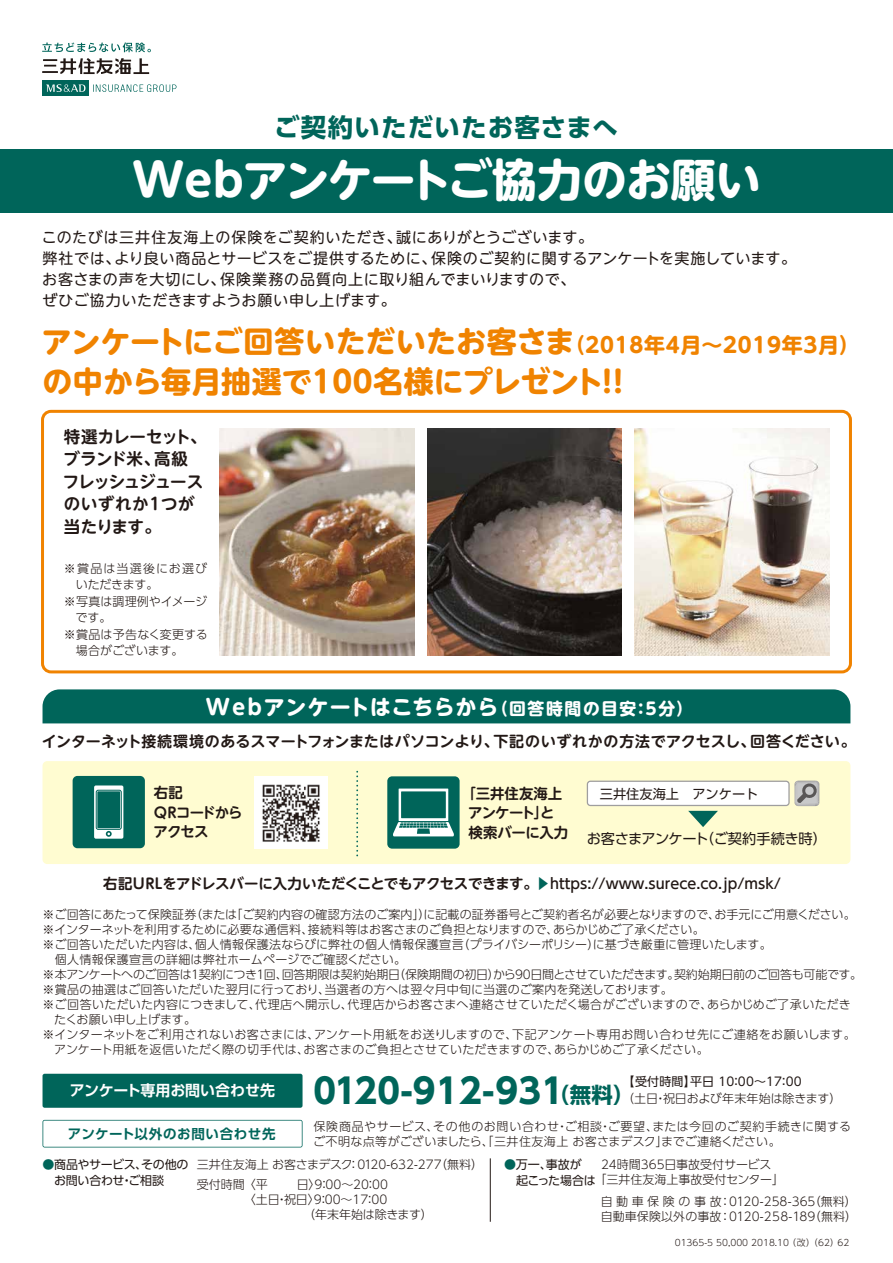
<style>
.page{position:relative;width:893px;height:1263px;background:#fff}
.page>*{position:absolute;margin:0;border:0;box-sizing:border-box;transform-origin:0 0}
.t1{font:700 45px "UD Shin M Go Pro";letter-spacing:-.015em;color:#fff}
.t2{font:700 34.35px "UD Shin Go Pro";letter-spacing:.015em;color:#00655a}
.t3{font:700 30px/40.5px "UD Shin M Go Pro";letter-spacing:-.005em;color:#f08300}
.t4{font:700 25.5px "UD Shin Go Pro";letter-spacing:.045em;color:#00655a}
.t5{font:700 21px "UD Shin M Go Pro";letter-spacing:.04em;color:#fff}
.t6{font:700 16.5px/22.5px "UD Shin M Go Pro De";letter-spacing:-.025em;color:#221815}
.t7{font:15px/21px "UD Shin M Go Pro";letter-spacing:.035em;color:#221815}
.t8{font:700 15px "UD Shin M Go Pro De";letter-spacing:.005em;color:#221815}
.t9{font:700 15px "UD Shin Go Pro De";letter-spacing:-.005em;color:#fff}
.t10{font:700 14.4px "UD Shin M Go Pro De";letter-spacing:-.025em;color:#221815}
.t11{font:700 14.4px/19.5px "UD Shin M Go Pro De";color:#221815;text-align:center}
.t12{font:700 14.4px/19.5px "UD Shin M Go Pro De";letter-spacing:-.055em;color:#221815}
.t13{font:14.25px "UD Shin Go Pro";letter-spacing:-.02em;color:#221815}
.t14{font:700 13.5px "UD Shin Go Pro De";letter-spacing:.045em;color:#00655a}
.t15{font:13.2px "UD Shin Go Pro";color:#221815}
.t16{font:300 12px/15px "UD Shin Go Pro";letter-spacing:.005em;color:#221815}
.t17{font:300 12px "UD Shin Go Pro";letter-spacing:.03em;color:#221815}
.t18{font:300 12px/15px "UD Shin Go Pro";letter-spacing:.04em;color:#221815}
.t19{font:300 12px "UD Shin Go Pro";letter-spacing:-.025em;color:#221815}
.t20{font:300 12px "UD Shin Go Pro";letter-spacing:.025em;color:#221815}
.t21{font:300 12px/15px "UD Shin Go Pro";letter-spacing:-.02em;color:#221815}
.t22{font:12px "UD Shin Go Pro";color:#221815}
.t23{font:300 12px "UD Shin Go Pro";letter-spacing:-.015em;color:#221815}
.t24{font:300 12px "UD Shin Go Pro";letter-spacing:.09em;color:#221815}
.t25{font:12px "UD Shin Go Pro";letter-spacing:-.035em;color:#221815}
.t26{font:300 9px "UD Shin Go Pro";color:#221815}
.s1{font-size:21px}
.s2{font-size:16.8px}
.s3{font-family:"UD Shin Go Pro";font-weight:500;color:#00655a}
.s4{font-family:"UD Shin Go Pro";font-weight:500}
.s5{font-size:21.45px}
.s6{font-weight:400;color:#00655a}
.s7{font-weight:400}
.s8{color:#00655a}
</style>
<div class="page">
<div style="left:0;top:149px;width:893px;height:63px;background:#00655a"></div>
<svg style="left:42px;top:42px;width:109px;height:10px"></svg>
<svg style="left:42px;top:58px;width:107px;height:16px"></svg>
<svg style="left:93px;top:84px;width:84px;height:8px"></svg>
<div style="left:42px;top:80px;width:47px;height:16px;background:#00655a"></div>
<svg style="left:46px;top:84px;width:39px;height:8px"></svg>
<div style="left:43px;top:1074px;width:260px;height:34px;background:#00655a;border-radius:2px"></div>
<svg style="left:43px;top:1120px;width:260px;height:27px"></svg>
<hr style="left:490px;top:1158px;width:1px;height:64px;background:#221815">
<div style="left:41px;top:410px;width:811px;height:263px;border:3px solid #f08300;border-radius:9px"></div>
<img style="left:635px;top:428px;width:194px;height:227px">
<img style="left:427px;top:428px;width:195px;height:227px">
<img style="left:220px;top:428px;width:195px;height:227px">
<div style="left:43px;top:689px;width:807px;height:34px;background:#00655a"></div>
<div style="left:43px;top:761px;width:807px;height:103px;background:#fffcd1;border-radius:5px"></div>
<svg style="left:356px;top:770px;width:2px;height:85px"></svg>
<img style="left:255px;top:776px;width:72px;height:73px">
<div style="left:73px;top:776px;width:72px;height:72px;background:#00655a;border-radius:5px"></div>
<svg style="left:94px;top:785px;width:29px;height:54px"></svg>
<div style="left:96px;top:790px;width:26px;height:40px;border:1px solid #00655a;border-radius:2px"></div>
<div style="left:97px;top:791px;width:23px;height:37px;background:#00655a"></div>
<svg style="left:106px;top:831px;width:6px;height:6px"></svg>
<svg style="left:587px;top:781px;width:232px;height:46px"></svg>
<div style="left:387px;top:776px;width:73px;height:73px;background:#00655a;border-radius:5px"></div>
<svg style="left:393px;top:788px;width:61px;height:48px"></svg>
<h3 class="t4" style="left:274px;top:107px;width:345px">ご契約いただいたお客さまへ</h3>
<h1 class="t1" style="left:133px;top:143px;width:629px">Webアンケートご協力のお願い</h1>
<p class="t7" style="left:42px;top:226px;width:756px">このたびは三井住友海上の保険をご契約いただき、誠にありがとうございます。<br>弊社では、より良い商品とサービスをご提供するために、保険のご契約に関するアンケートを実施しています。お客さまの声を大切にし、保険業務の品質向上に取り組んでまいりますので、<br>ぜひご協力いただきますようお願い申し上げます。</p>
<h3 class="t3" style="left:42px;top:319px;width:819px">アンケートにご回答いただいたお客さま<span class="s1">（2018年4月～2019年3月）</span>の中から毎月抽選で100名様にプレゼント！！</h3>
<h3 class="t6" style="left:63px;top:425px;width:145px">特選カレーセット、ブランド米、高級フレッシュジュースのいずれか1つが当たります。</h3>
<p class="t24" style="left:64px;top:558px;width:145px">※賞品は当選後にお選び</p>
<p class="t16" style="left:76px;top:577px;width:84px">いただきます。</p>
<p class="t16" style="left:64px;top:593px;width:145px">※写真は調理例やイメージ</p>
<p class="t16" style="left:76px;top:610px;width:37px">です。</p>
<p class="t16" style="left:64px;top:626px;width:146px">※賞品は予告なく変更する</p>
<p class="t16" style="left:76px;top:643px;width:109px">場合がございます。</p>
<h3 class="t5" style="left:206px;top:690px;width:489px">Webアンケートはこちらから<span class="s2">（回答時間の目安：5分）</span></h3>
<p class="t8" style="left:42px;top:729px;width:815px">インターネット接続環境のあるスマートフォンまたはパソコンより、下記のいずれかの方法でアクセスし、回答ください。</p>
<p class="t12" style="left:154px;top:782px;width:91px">右記<br>QRコードからアクセス</p>
<p class="t15" style="left:600px;top:783px;width:160px">三井住友海上　アンケート</p>
<p class="t11" style="left:461px;top:783px;width:108px">「三井住友海上アンケート」と<br>検索バーに入力</p>
<p class="t13" style="left:587px;top:827px;width:242px">お客さまアンケート（ご契約手続き時）</p>
<p class="t10" style="left:103px;top:872px;width:679px">右記URLをアドレスバーに入力いただくことでもアクセスできます。<span class="s3">▶</span><span class="s4">https://www.surece.co.jp/msk/</span></p>
<p class="t16" style="left:43px;top:906px;width:815px">※ご回答にあたって保険証券（または「ご契約内容の確認方法のご案内」）に記載の証券番号とご契約者名が必要となりますので、お手元にご用意ください。</p>
<p class="t16" style="left:43px;top:921px;width:664px">※インターネットを利用するために必要な通信料、接続料等はお客さまのご負担となりますので、あらかじめご了承ください。</p>
<p class="t16" style="left:43px;top:936px;width:731px">※ご回答いただいた内容は、個人情報保護法ならびに弊社の個人情報保護宣言（プライバシーポリシー）に基づき厳重に管理いたします。</p>
<p class="t17" style="left:43px;top:950px;width:365px">　個人情報保護宣言の詳細は弊社ホームページでご確認ください。</p>
<p class="t19" style="left:43px;top:965px;width:821px">※本アンケートへのご回答は１契約につき１回、回答期限は契約始期日（保険期間の初日）から90日間とさせていただきます。契約始期日前のご回答も可能です。</p>
<p class="t16" style="left:43px;top:981px;width:632px">※賞品の抽選はご回答いただいた翌月に行っており、当選者の方へは翌々月中旬に当選のご案内を発送しております。</p>
<p class="t20" style="left:43px;top:995px;width:810px">※ご回答いただいた内容につきまして、代理店へ開示し、代理店からお客さまへ連絡させていただく場合がございますので、あらかじめご了承いただき</p>
<p class="t23" style="left:54px;top:1010px;width:143px">たくお願い申し上げます。</p>
<p class="t17" style="left:43px;top:1025px;width:815px">※インターネットをご利用されないお客さまには、アンケート用紙をお送りしますので、下記アンケート専用お問い合わせ先にご連絡をお願いします。</p>
<p class="t16" style="left:54px;top:1041px;width:656px">アンケート用紙を返信いただく際の切手代は、お客さまのご負担とさせていただきますので、あらかじめご了承ください。</p>
<p class="t9" style="left:70px;top:1078px;width:207px">アンケート専用お問い合わせ先</p>
<h2 class="t2" style="left:314px;top:1063px;width:323px">0120-912-931<span class="s5">（無料）</span></h2>
<p class="t22" style="left:623px;top:1072px;width:181px">【受付時間】平日 10：00～17：00</p>
<p class="t16" style="left:622px;top:1090px;width:221px">（土日・祝日および年末年始は除きます）</p>
<p class="t14" style="left:68px;top:1123px;width:209px">アンケート以外のお問い合わせ先</p>
<p class="t18" style="left:313px;top:1119px;width:539px">保険商品やサービス、その他のお問い合わせ・ご相談・ご要望、または今回のご契約手続きに関するご不明な点等がございましたら、「三井住友海上お客さまデスク」までご連絡ください。</p>
<p class="t16" style="left:43px;top:1156px;width:442px;line-height:16.5px"><span class="s6">●</span><span class="s7">商品やサービス、その他の</span> 三井住友海上お客さまデスク：0120-632-277（無料）<span class="s7">　お問い合わせ・ご相談</span></p>
<p class="t22" style="left:504px;top:1155px;width:79px"><span class="s8">●</span>万一、事故が</p>
<p class="t16" style="left:594px;top:1156px;width:191px;text-align:center">24時間365日事故受付サービス<br>「三井住友海上事故受付センター」</p>
<p class="t16" style="left:197px;top:1176px;width:193px">受付時間〈平　　日〉9：00～20：00</p>
<p class="t25" style="left:504px;top:1171px;width:93px">　起こった場合は</p>
<p class="t21" style="left:250px;top:1191px;width:184px;text-indent:-6px">〈土日・祝日〉9：00～17：00<br>　　　　　（年末年始は除きます）</p>
<p class="t16" style="left:601px;top:1193px;width:122px">自動車保険の事故自動車保険以外の事故</p>
<p class="t16" style="left:719px;top:1193px;width:139px">：0120-258-365（無料）：0120-258-189（無料）</p>
<p class="t26" style="left:675px;top:1235px;width:176px">01365-5 50,000 2018.10 （改）（62）62</p>
</div>
